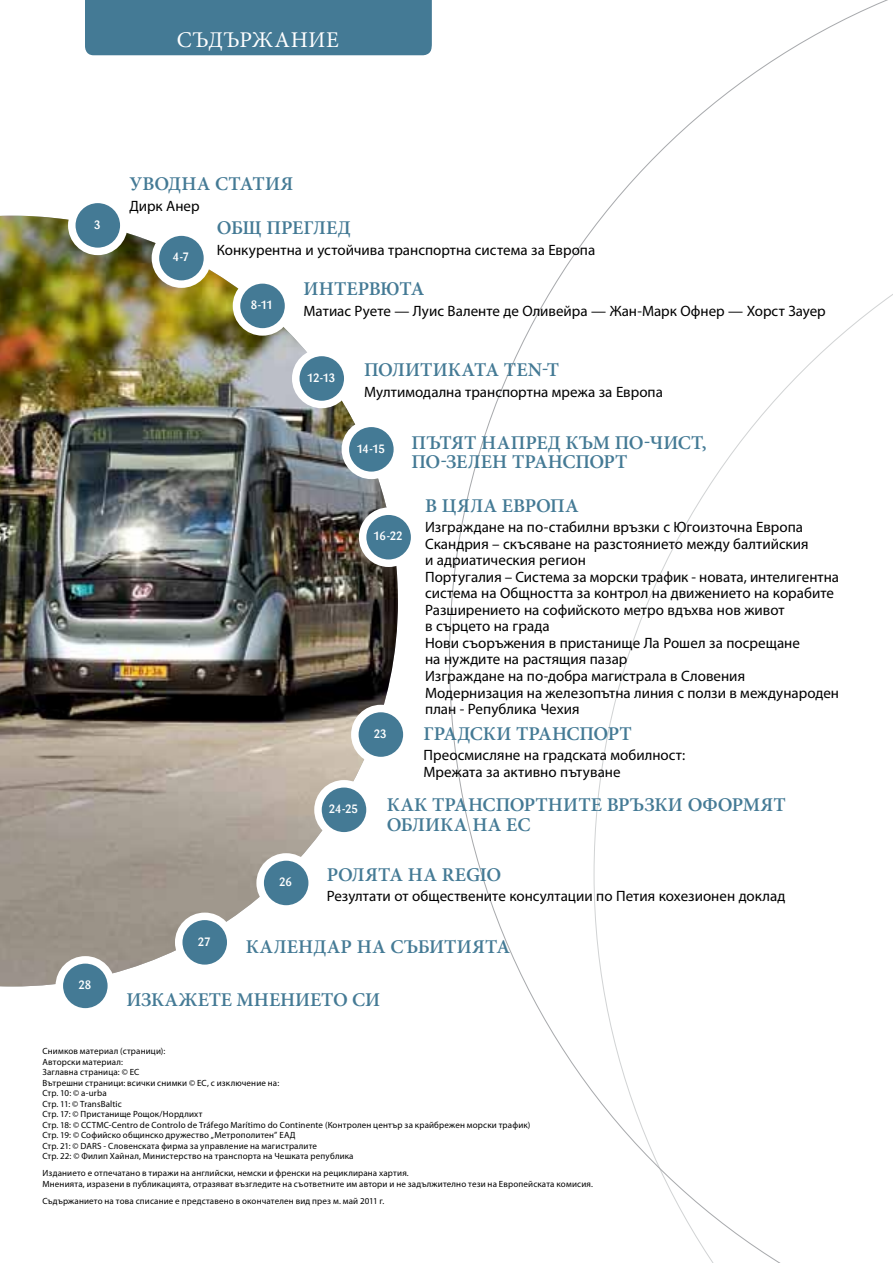
<style>
.page{position:relative;width:893px;height:1263px;background:#fff}
.page>*{position:absolute;margin:0;border:0;box-sizing:border-box;transform-origin:0 0}
.t1{font:22.5px "Minion Pro";letter-spacing:.025em;color:#fff}
.t2{font:600 19.5px/19.5px "Minion Pro";letter-spacing:.005em;color:#447a95}
.t3{font:15px/16.5px "Myriad Pro";color:#000}
.t4{font:500 12px "Barmeno";letter-spacing:-.02em;color:#fff}
.t5{font:9px/10.5px "Myriad Pro";letter-spacing:.02em;color:#000}
</style>
<div class="page">
<svg style="left:449px;top:0;width:444px;height:1263px"></svg>
<img style="left:0;top:216px;width:398px;height:770px">
<div style="left:296px;top:352px;width:52px;height:52px;background:#447a95;border-radius:50%"></div>
<div style="left:292px;top:349px;width:59px;height:59px;border:8px solid #fff;border-radius:50%"></div>
<div style="left:236px;top:280px;width:53px;height:52px;background:#447a95;border-radius:50%"></div>
<div style="left:233px;top:276px;width:59px;height:60px;border:8px solid #fff;border-radius:50%"></div>
<div style="left:155px;top:232px;width:52px;height:52px;background:#447a95;border-radius:50%"></div>
<div style="left:152px;top:228px;width:59px;height:60px;border:8px solid #fff;border-radius:50%"></div>
<div style="left:72px;top:199px;width:52px;height:52px;background:#447a95;border-radius:50%"></div>
<div style="left:68px;top:196px;width:60px;height:59px;border:8px solid #fff;border-radius:50%"></div>
<div style="left:363px;top:511px;width:52px;height:52px;background:#447a95;border-radius:50%"></div>
<div style="left:359px;top:507px;width:59px;height:60px;border:8px solid #fff;border-radius:50%"></div>
<div style="left:179px;top:916px;width:52px;height:52px;background:#447a95;border-radius:50%"></div>
<div style="left:175px;top:912px;width:59px;height:60px;border:8px solid #fff;border-radius:50%"></div>
<div style="left:59px;top:960px;width:52px;height:52px;background:#447a95;border-radius:50%"></div>
<div style="left:56px;top:956px;width:59px;height:60px;border:8px solid #fff;border-radius:50%"></div>
<div style="left:318px;top:784px;width:52px;height:52px;background:#447a95;border-radius:50%"></div>
<div style="left:314px;top:780px;width:60px;height:59px;border:8px solid #fff;border-radius:50%"></div>
<div style="left:355px;top:708px;width:52px;height:52px;background:#447a95;border-radius:50%"></div>
<div style="left:351px;top:705px;width:60px;height:59px;border:8px solid #fff;border-radius:50%"></div>
<div style="left:345px;top:423px;width:52px;height:52px;background:#447a95;border-radius:50%"></div>
<div style="left:342px;top:420px;width:59px;height:59px;border:8px solid #fff;border-radius:50%"></div>
<div style="left:260px;top:857px;width:52px;height:52px;background:#447a95;border-radius:50%"></div>
<div style="left:256px;top:853px;width:60px;height:60px;border:8px solid #fff;border-radius:50%"></div>
<div style="left:85px;top:0;width:347px;height:55px;background:#447a95"></div>
<h1 class="t1" style="left:198px;top:21px;width:121px">CONTENTS</h1>
<h1 class="t1" style="left:177px;top:25px;width:164px">СЪДЪРЖАНИЕ</h1>
<p class="t4" style="left:94px;top:217px;width:8px">3</p>
<p class="t4" style="left:78px;top:978px;width:14px">28</p>
<h2 class="t2" style="left:129px;top:174px;width:165px">Уводна статия</h2>
<p class="t3" style="left:129px;top:197px;width:72px">Дирк Анер</p>
<p class="t4" style="left:173px;top:250px;width:18px">4-7</p>
<h2 class="t2" style="left:217px;top:218px;width:135px">Общ преглед</h2>
<p class="t3" style="left:217px;top:242px;width:380px">Конкурентна и устойчива транспортна система за Европа</p>
<p class="t4" style="left:251px;top:298px;width:24px">8-11</p>
<h2 class="t2" style="left:304px;top:279px;width:122px">Интервюта</h2>
<p class="t3" style="left:304px;top:302px;width:524px">Матиас Руете — Луис Валенте де Оливейра — Жан-Марк Офнер — Хорст Зауер</p>
<p class="t4" style="left:307px;top:370px;width:30px">12-13</p>
<h2 class="t2" style="left:364px;top:360px;width:196px">Политиката TEN-T</h2>
<p class="t3" style="left:364px;top:383px;width:300px">Мултимодална транспортна мрежа за Европа</p>
<h2 class="t2" style="left:412px;top:432px;width:297px">Пътят напред към по-чист, по-зелен транспорт</h2>
<p class="t4" style="left:357px;top:441px;width:30px">14-15</p>
<p class="t4" style="left:373px;top:529px;width:31px">16-22</p>
<h2 class="t2" style="left:425px;top:496px;width:155px">В цяла Европа</h2>
<p class="t3" style="left:425px;top:519px;width:415px">Изграждане на по-стабилни връзки с Югоизточна Европа Скандрия – скъсяване на разстоянието между балтийския<br>и адриатическия регион<br>Португалия – Система за морски трафик - новата, интелигентна система на Общността за контрол на движението на корабите Разширението на софийското метро вдъхва нов живот<br>в сърцето на града<br>Нови съоръжения в пристанище Ла Рошел за посрещане<br>на нуждите на растящия пазар<br>Изграждане на по-добра магистрала в Словения Модернизация на железопътна линия с ползи в международен план - Република Чехия</p>
<p class="t4" style="left:374px;top:726px;width:14px">23</p>
<h2 class="t2" style="left:424px;top:723px;width:24px">ГРАДС</h2>
<h2 class="t2" style="left:483px;top:723px;width:47px">КИ ТРАНСПОРТ</h2>
<p class="t3" style="left:424px;top:747px;width:263px">Преосмисляне на градската мобилност: м режата за активно пътуване</p>
<p class="t4" style="left:279px;top:875px;width:14px">26</p>
<p class="t4" style="left:329px;top:802px;width:31px">24-25</p>
<h2 class="t2" style="left:387px;top:795px;width:400px">Как транспортните връзки оформят облика на ЕС</h2>
<h2 class="t2" style="left:327px;top:865px;width:176px">Ролята на Regio</h2>
<p class="t3" style="left:327px;top:888px;width:460px">резултати от обществените консултации по Петия кохезионен доклад</p>
<p class="t4" style="left:198px;top:934px;width:14px">27</p>
<h2 class="t2" style="left:246px;top:937px;width:266px">Календар на събитията</h2>
<h2 class="t2" style="left:126px;top:989px;width:255px">Изкажете мнението си</h2>
<p class="t5" style="left:43px;top:1046px;width:489px">Снимков материал (страници):<br>Авторски материал:<br>Заглавна страница: © EC<br>Вътрешни страници: всички снимки © EC, с изключение на:<br>Стр. 10: © a-urba<br>Стр. 11: © TransBaltic<br>Стр. 17: © Пристанище Рощок/Нордлихт<br>Стр. 18: © CCTMC-Centro de Controlo de Tráfego Marítimo do Continente (Контролен център за крайбрежен морски трафик)<br>Стр. 19: © Софийско общинско дружество „Метрополитен” ЕАД<br>Стр. 21: © DARS - Словенската фирма за управление на магистралите<br>Стр. 22: © Филип Хайнал, Министерство на транспорта на Чешката република</p>
<p class="t5" style="left:43px;top:1168px;width:552px">Изданието е отпечатано в тиражи на английски, немски и френски на рециклирана хартия.<br>Мненията, изразени в публикацията, отразяват възгледите на съответните им автори и не задължително тези на Европейската комисия.</p>
<p class="t5" style="left:43px;top:1195px;width:343px">Съдържанието на това списание е представено в окончателен вид през м. май 2011 г.</p>
</div>
